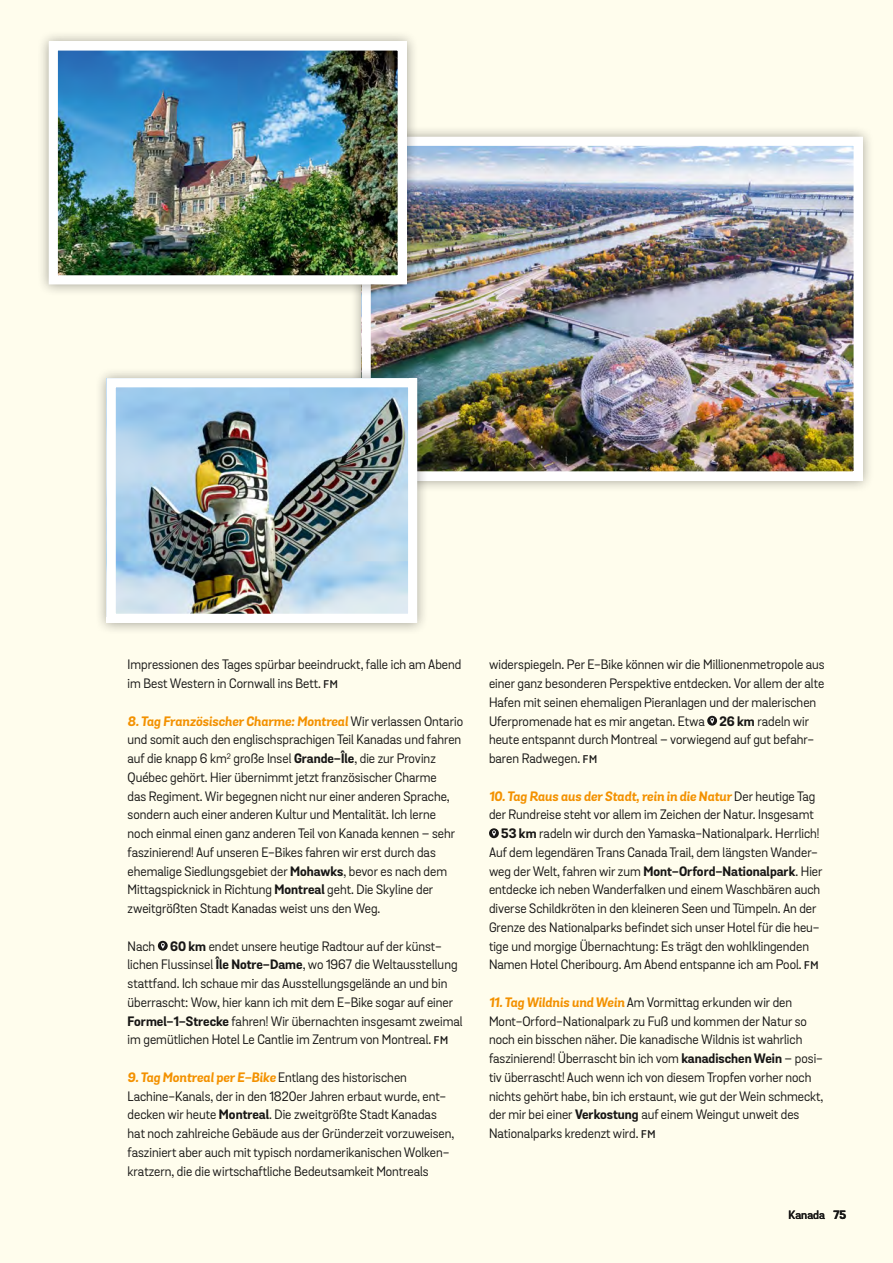
<style>
.page{position:relative;width:893px;height:1263px;background:#fffded}
.page>*{position:absolute;margin:0;border:0;box-sizing:border-box;transform-origin:0 0}
.t1{font:13.2px/18.8px "Grota Sans";color:#181716}
.t2{font:italic 700 13.2px "Grota Sans";color:#f39100}
.t3{font:600 11.7px "Grota Sans";color:#181716}
.s1{font-weight:600;font-size:10.8px}
.s2{font-weight:700;font-style:italic;color:#f39100}
.s3{font-weight:700}
.s4{font-weight:400;font-style:normal;color:#181716}
</style>
<div class="page">
<svg style="left:158px;top:941px;width:10px;height:10px"></svg>
<svg style="left:161px;top:943px;width:4px;height:6px"></svg>
<svg style="left:707px;top:716px;width:10px;height:10px"></svg>
<svg style="left:710px;top:718px;width:4px;height:6px"></svg>
<svg style="left:489px;top:828px;width:10px;height:10px"></svg>
<svg style="left:492px;top:830px;width:4px;height:6px"></svg>
<div style="left:350px;top:125px;width:524px;height:367px;background:#181716;opacity:.4"></div>
<img style="left:372px;top:147px;width:481px;height:323px">
<div style="left:362px;top:137px;width:501px;height:343px;border:9px solid #fff"></div>
<div style="left:95px;top:366px;width:334px;height:268px;background:#181716;opacity:.4"></div>
<img style="left:117px;top:388px;width:290px;height:225px">
<div style="left:107px;top:378px;width:310px;height:245px;border:9px solid #fff"></div>
<div style="left:37px;top:30px;width:382px;height:266px;background:#181716;opacity:.4"></div>
<img style="left:59px;top:51px;width:338px;height:223px">
<div style="left:49px;top:41px;width:358px;height:243px;border:9px solid #fff"></div>
<p class="t1" style="left:128px;top:656px;width:335px">Impressionen des Tages spürbar beeindruckt, falle ich am Abend im Best Western in Cornwall ins Bett. <span class="s1">FM</span></p>
<p class="t1" style="left:128px;top:712px;width:337px"><span class="s2">8. Tag Französischer Charme: Montreal</span> Wir verlassen Ontario und somit auch den englischsprachigen Teil Kanadas und fahren auf die knapp 6 km<sup>2</sup> große Insel <span class="s3">Grande-Île</span>, die zur Provinz Québec gehört. Hier übernimmt jetzt französischer Charme<br>das Regiment. Wir begegnen nicht nur einer anderen Sprache, sondern auch einer anderen Kultur und Mentalität. Ich lerne noch einmal einen ganz anderen Teil von Kanada kennen – sehr faszinierend! Auf unseren E-Bikes fahren wir erst durch das ehemalige Siedlungsgebiet der <span class="s3">Mohawks</span>, bevor es nach dem Mittagspicknick in Richtung <span class="s3">Montreal</span> geht. Die Skyline der zweitgrößten Stadt Kanadas weist uns den Weg.</p>
<p class="t1" style="left:128px;top:937px;width:337px">Nach <span class="s3">60 km</span> endet unsere heutige Radtour auf der künst&shy;lichen Flussinsel <span class="s3">Île Notre-Dame</span>, wo 1967 die Weltausstellung stattfand. Ich schaue mir das Ausstellungsgelände an und bin überrascht: Wow, hier kann ich mit dem E-Bike sogar auf einer <span class="s3">Formel-1-Strecke</span> fahren! Wir übernachten insgesamt zweimal im gemütlichen Hotel Le Cantlie im Zentrum von Montreal. <span class="s1">FM</span></p>
<p class="t1" style="left:128px;top:1068px;width:328px"><span class="s2">9. Tag Montreal per E-Bike</span> Entlang des historischen Lachine-Kanals, der in den 1820er Jahren erbaut wurde, ent&shy;decken wir heute <span class="s3">Montreal</span>. Die zweitgrößte Stadt Kanadas hat noch zahlreiche Gebäude aus der Gründerzeit vorzuweisen, fasziniert aber auch mit typisch nordamerikanischen Wolken&shy;kratzern, die die wirtschaftliche Bedeutsamkeit Montreals</p>
<p class="t1" style="left:489px;top:656px;width:337px">widerspiegeln. Per E-Bike können wir die Millionenmetropole aus einer ganz besonderen Perspektive entdecken. Vor allem der alte Hafen mit seinen ehemaligen Pieranlagen und der malerischen Uferpromenade hat es mir angetan. Etwa <span class="s3">26 km</span> radeln wir heute entspannt durch Montreal – vorwiegend auf gut befahr&shy;baren Radwegen. <span class="s1">FM</span></p>
<p class="t2" style="left:489px;top:788px;width:328px">10. Tag Raus aus der Stadt, rein in die Natur <span class="s4">Der heutige Tag</span></p>
<p class="t1" style="left:489px;top:806px;width:326px">der Rundreise steht vor allem im Zeichen der Natur. Insgesamt</p>
<p class="t1" style="left:501px;top:824px;width:320px"><span class="s3">53 km</span> radeln wir durch den Yamaska-Nationalpark. Herrlich!</p>
<p class="t1" style="left:489px;top:843px;width:330px">Auf dem legendären Trans Canada Trail, dem längsten Wander-</p>
<p class="t1" style="left:489px;top:862px;width:335px">weg der Welt, fahren wir zum <span class="s3">Mont-Orford-Nationalpark</span>. Hier</p>
<p class="t1" style="left:489px;top:881px;width:333px">entdecke ich neben Wanderfalken und einem Waschbären auch</p>
<p class="t1" style="left:489px;top:899px;width:329px">diverse Schildkröten in den kleineren Seen und Tümpeln. An der</p>
<p class="t1" style="left:489px;top:918px;width:332px">Grenze des Nationalparks befindet sich unser Hotel für die heu-</p>
<p class="t1" style="left:489px;top:937px;width:321px">tige und morgige Übernachtung: Es trägt den wohlklingenden</p>
<p class="t1" style="left:489px;top:956px;width:331px">Namen Hotel Cheribourg. Am Abend entspanne ich am Pool. <span class="s1">FM</span></p>
<p class="t1" style="left:489px;top:993px;width:336px"><span class="s2">11. Tag Wildnis und Wein</span> Am Vormittag erkunden wir den Mont-Orford-Nationalpark zu Fuß und kommen der Natur so noch ein bisschen näher. Die kanadische Wildnis ist wahrlich faszinierend! Überrascht bin ich vom <span class="s3">kanadischen Wein</span> – posi&shy;tiv überrascht! Auch wenn ich von diesem Tropfen vorher noch nichts gehört habe, bin ich erstaunt, wie gut der Wein schmeckt, der mir bei einer <span class="s3">Verkostung</span> auf einem Weingut unweit des Nationalparks kredenzt wird. <span class="s1">FM</span></p>
<p class="t3" style="left:789px;top:1207px;width:59px">Kanada <span class="s3">75</span></p>
</div>
